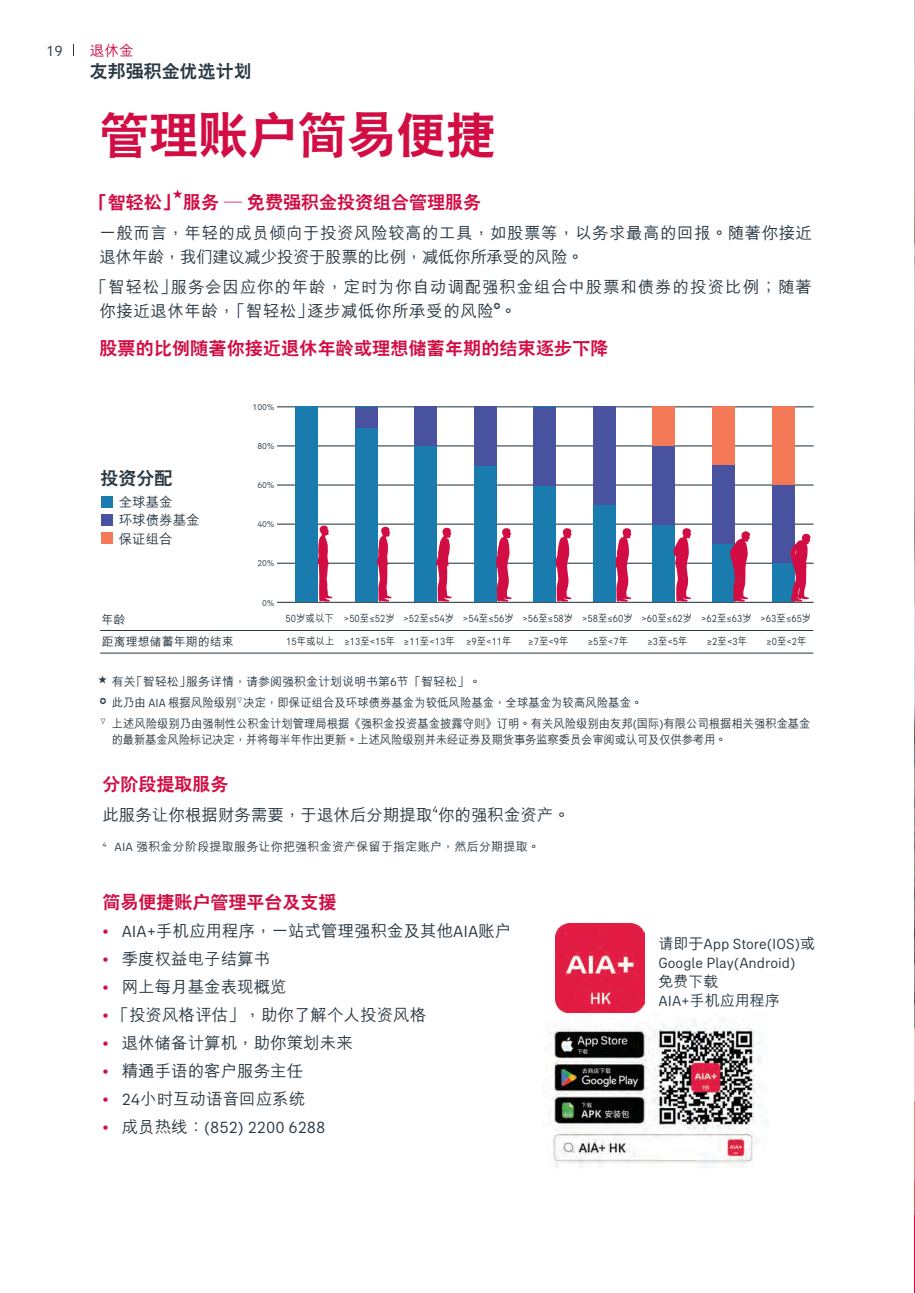
<style>
.page{position:relative;width:915px;height:1293px;background:#fff}
.page>*{position:absolute;margin:0;border:0;box-sizing:border-box;transform-origin:0 0}
.t1{font:800 49.5px "C Hei 2 HKS";color:#d20d44}
.t2{font:800 18px "C Hei 2 HKS";color:#d20d44}
.t3{font:800 18px "C Hei 2 HKS";color:#2b3944}
.t4{font:500 16.5px "M Hei HKS";color:#2b3944}
.t5{font:500 16.5px/23.7px "M Hei HKS";letter-spacing:.03em;color:#2b3944}
.t6{font:500 16.5px/23.7px "M Hei HKS";letter-spacing:.05em;color:#2b3944}
.t7{font:16.5px "AIA Everest";color:#2b3944}
.t8{font:15px/19px "AIA Everest";color:#2b3944}
.t9{font:500 15px/19px "M Hei HKS";color:#2b3944}
.t10{font:500 14.7px "M Hei HKS";color:#d20d44}
.t11{font:500 13.5px/18.5px "M Hei HKS";color:#2b3944}
.t12{font:500 12px/21px "M Hei HKS";letter-spacing:-.005em;color:#2b3944}
.t13{font:500 12px "M Hei HKS";letter-spacing:-.005em;color:#2b3944;scale:.95 1}
.t14{font:500 12px "M Hei HKS";letter-spacing:.02em;color:#2b3944}
.t15{font:10.5px "AIA Everest";color:#2b3944;scale:.9 1}
.t16{font:800 10.5px "C Hei 2 HKS";color:#d20d44}
.t17{font:9.6px "AIA Everest";color:#231f20}
.t18{font:8.7px "AIA Everest";color:#2b3944}
.s1{font-family:"M Hei HKS";font-weight:500}
.s2{font-family:"AIA Everest";font-weight:400}
.s3{font-family:"AIA Everest";font-weight:400;color:#d20d44}
.s4{color:#d20d44}
.s5{font-family:"Koz Go Pr 6 N"}
</style>
<div class="page">
<div style="left:101px;top:496px;width:12px;height:11px;background:#1a7baf"></div>
<div style="left:101px;top:514px;width:12px;height:12px;background:#48529f"></div>
<div style="left:101px;top:533px;width:12px;height:11px;background:#f47957"></div>
<hr style="left:100px;top:630px;width:713px;height:1px;background:#2b3944">
<hr style="left:100px;top:653px;width:713px;height:1px;background:#2b3944">
<hr style="left:277px;top:406px;width:536px;height:1px;background:#2b3944">
<hr style="left:277px;top:445px;width:536px;height:1px;background:#2b3944">
<hr style="left:277px;top:484px;width:536px;height:2px;background:#2b3944">
<hr style="left:277px;top:524px;width:536px;height:1px;background:#2b3944">
<hr style="left:277px;top:563px;width:536px;height:1px;background:#2b3944">
<hr style="left:277px;top:602px;width:536px;height:1px;background:#2b3944">
<div style="left:295px;top:407px;width:23px;height:195px;background:#1a7baf"></div>
<div style="left:355px;top:407px;width:23px;height:195px;background:#1a7baf"></div>
<div style="left:355px;top:407px;width:23px;height:21px;background:#48529f"></div>
<div style="left:414px;top:407px;width:23px;height:195px;background:#1a7baf"></div>
<div style="left:414px;top:407px;width:23px;height:39px;background:#48529f"></div>
<div style="left:474px;top:407px;width:22px;height:195px;background:#1a7baf"></div>
<div style="left:474px;top:407px;width:22px;height:59px;background:#48529f"></div>
<div style="left:533px;top:407px;width:23px;height:195px;background:#1a7baf"></div>
<div style="left:533px;top:407px;width:23px;height:78px;background:#48529f"></div>
<div style="left:593px;top:407px;width:22px;height:195px;background:#1a7baf"></div>
<div style="left:593px;top:407px;width:22px;height:98px;background:#48529f"></div>
<div style="left:652px;top:407px;width:23px;height:195px;background:#1a7baf"></div>
<div style="left:652px;top:407px;width:23px;height:117px;background:#48529f"></div>
<div style="left:652px;top:407px;width:23px;height:39px;background:#f47957"></div>
<div style="left:712px;top:407px;width:22px;height:195px;background:#1a7baf"></div>
<div style="left:712px;top:407px;width:22px;height:137px;background:#48529f"></div>
<div style="left:712px;top:407px;width:22px;height:58px;background:#f47957"></div>
<div style="left:771px;top:407px;width:23px;height:195px;background:#1a7baf"></div>
<div style="left:771px;top:407px;width:23px;height:156px;background:#48529f"></div>
<div style="left:771px;top:407px;width:23px;height:78px;background:#f47957"></div>
<svg style="left:317px;top:525px;width:15px;height:77px"></svg>
<svg style="left:377px;top:527px;width:14px;height:75px"></svg>
<svg style="left:436px;top:528px;width:16px;height:74px"></svg>
<svg style="left:496px;top:528px;width:15px;height:74px"></svg>
<svg style="left:555px;top:528px;width:17px;height:74px"></svg>
<svg style="left:673px;top:528px;width:18px;height:74px"></svg>
<svg style="left:730px;top:531px;width:20px;height:71px"></svg>
<svg style="left:790px;top:534px;width:20px;height:68px"></svg>
<svg style="left:615px;top:528px;width:16px;height:74px"></svg>
<img style="left:914px;top:0;width:1px;height:893px">
<svg style="left:914px;top:893px;width:1px;height:400px"></svg>
<img style="left:542px;top:1022px;width:227px;height:146px">
<img style="left:555px;top:924px;width:89px;height:89px">
<p class="t8" style="left:46px;top:41px;width:18px">19</p>
<p class="t10" style="left:90px;top:40px;width:46px">退休金</p>
<h2 class="t3" style="left:90px;top:59px;width:163px">友邦強積金優選計劃</h2>
<h1 class="t1" style="left:99px;top:103px;width:397px">管理賬戶簡易便捷</h1>
<h2 class="t2" style="left:90px;top:190px;width:393px">「智輕鬆」服務 ─ 免費強積金投資組合管理服務</h2>
<p class="t16" style="left:173px;top:187px;width:12px">★</p>
<h3 class="t5" style="left:99px;top:220px;width:714px">一般而言，年輕的成員傾向於投資風險較高的工具，如股票等，以務求最高的回報。隨著你接近退休年齡，我們建議減少投資於股票的比例，減低你所承受的風險。</h3>
<h3 class="t6" style="left:99px;top:274px;width:714px;text-indent:-9px">「智輕鬆」服務會因應你的年齡，定時為你自動調配強積金組合中股票和債券的投資比例；隨著你接近退休年齡，「智輕鬆」逐步減低你所承受的風險。</h3>
<h2 class="t2" style="left:99px;top:336px;width:510px">股票的比例隨著你接近退休年齡或理想儲蓄年期的結束逐步下降</h2>
<h2 class="t3" style="left:100px;top:466px;width:73px">投資分配</h2>
<p class="t11" style="left:119px;top:492px;width:82px">全球基金<br>環球債券基金保證組合</p>
<p class="t18" style="left:252px;top:402px;width:23px">100%</p>
<p class="t18" style="left:257px;top:441px;width:18px">80%</p>
<p class="t18" style="left:257px;top:480px;width:18px">60%</p>
<p class="t18" style="left:257px;top:519px;width:18px">40%</p>
<p class="t18" style="left:257px;top:559px;width:18px">20%</p>
<p class="t18" style="left:262px;top:598px;width:14px">0%</p>
<p class="t12" style="left:101px;top:608px;width:25px">年齡</p>
<p class="t15" style="left:285px;top:613px;width:585px">50<span class="s1">歲或以下</span> &gt;50<span class="s1">至</span>≤52<span class="s1">歲</span> &gt;52<span class="s1">至</span>≤54<span class="s1">歲</span> &gt;54<span class="s1">至</span>≤56<span class="s1">歲</span> &gt;56<span class="s1">至</span>≤58<span class="s1">歲</span> &gt;58<span class="s1">至</span>≤60<span class="s1">歲</span> &gt;60<span class="s1">至</span>≤62<span class="s1">歲</span> &gt;62<span class="s1">至</span>≤63<span class="s1">歲</span> &gt;63<span class="s1">至</span>≤65<span class="s1">歲</span></p>
<p class="t12" style="left:102px;top:630px;width:133px">距離理想儲蓄年期的結束</p>
<p class="t15" style="left:286px;top:635px;width:252px">15<span class="s1">年或以上</span> ≥13<span class="s1">至</span>&lt;15<span class="s1">年</span> ≥11<span class="s1">至</span>&lt;13<span class="s1">年</span> ≥9<span class="s1">至</span>&lt;11<span class="s1">年</span></p>
<p class="t15" style="left:528px;top:635px;width:46px">≥7<span class="s1">至</span>&lt;9<span class="s1">年</span></p>
<p class="t15" style="left:588px;top:635px;width:46px">≥5<span class="s1">至</span>&lt;7<span class="s1">年</span></p>
<p class="t15" style="left:647px;top:635px;width:46px">≥3<span class="s1">至</span>&lt;5<span class="s1">年</span></p>
<p class="t15" style="left:707px;top:635px;width:46px">≥2<span class="s1">至</span>&lt;3<span class="s1">年</span></p>
<p class="t15" style="left:766px;top:635px;width:46px">≥0<span class="s1">至</span>&lt;2<span class="s1">年</span></p>
<p class="t12" style="left:98px;top:670px;width:714px"><sup>★</sup> 有關「智輕鬆」服務詳情，請參閱強積金計劃說明書第<span class="s2">6</span>節「智輕鬆」。<br>✪ 此乃由 <span class="s2">AIA</span> 根據風險級別<sup>▽</sup>決定，即保證組合及環球債券基金為較低風險基金，全球基金為較高風險基金。<br><sup>▽</sup> 上述風險級別乃由強制性公積金計劃管理局根據《強積金投資基金披露守則》訂明。有關風險級別由友邦<span class="s2">(</span>國際<span class="s2">)</span>有限公司根據相關強積金基金</p>
<p class="t13" style="left:112px;top:731px;width:649px">的最新基金風險標記決定，並將每半年作出更新。上述風險級別並未經證券及期貨事務監察委員會審閱或認可及僅供參考用。</p>
<h2 class="t2" style="left:102px;top:772px;width:128px">分階段提取服務</h2>
<h3 class="t4" style="left:102px;top:803px;width:469px">此服務讓你根據財務需要，於退休後分期提取你的強積金資產。</h3>
<p class="t17" style="left:432px;top:805px;width:7px">4</p>
<p class="t14" style="left:102px;top:838px;width:439px"><sup>4</sup> <span class="s2">AIA</span> 強積金分階段提取服務讓你把強積金資產保留於指定賬戶，然後分期提取。</p>
<h2 class="t2" style="left:102px;top:890px;width:236px">簡易便捷賬戶管理平台及支援</h2>
<h3 class="t4" style="left:102px;top:919px;width:410px"><span class="s3">•</span> <span class="s2">AIA+</span>手機應用程序，一站式管理強積金及其他<span class="s2">AIA</span>賬戶</h3>
<h3 class="t4" style="left:102px;top:947px;width:169px"><span class="s3">•</span> 季度權益電子結算書</h3>
<h3 class="t4" style="left:102px;top:975px;width:186px"><span class="s3">•</span> 網上每月基金表現概覽</h3>
<h3 class="t4" style="left:102px;top:1003px;width:325px"><span class="s3">•</span> 「投資風格評估」，助你了解個人投資風格</h3>
<h3 class="t4" style="left:102px;top:1031px;width:252px"><span class="s3">•</span> 退休儲備計算機，助你策劃未來</h3>
<h3 class="t4" style="left:102px;top:1059px;width:202px"><span class="s3">•</span> 精通手語的客戶服務主任</h3>
<h3 class="t4" style="left:102px;top:1087px;width:204px"><span class="s3">•</span> <span class="s2">24</span>小時互動語音回應系統</h3>
<h3 class="t7" style="left:102px;top:1118px;width:224px"><span class="s4">•</span> <span class="s1">成員熱線：</span>(852) 2200 6288</h3>
<p class="t8" style="left:658px;top:934px;width:158px"><span class="s1">請即</span><span class="s5">于</span>App Store(IOS)<span class="s1">或<br></span>Google Play(Android)</p>
<p class="t9" style="left:658px;top:970px;width:123px">免費下載<br><span class="s2">AIA+</span>手機應用程序</p>
</div>
